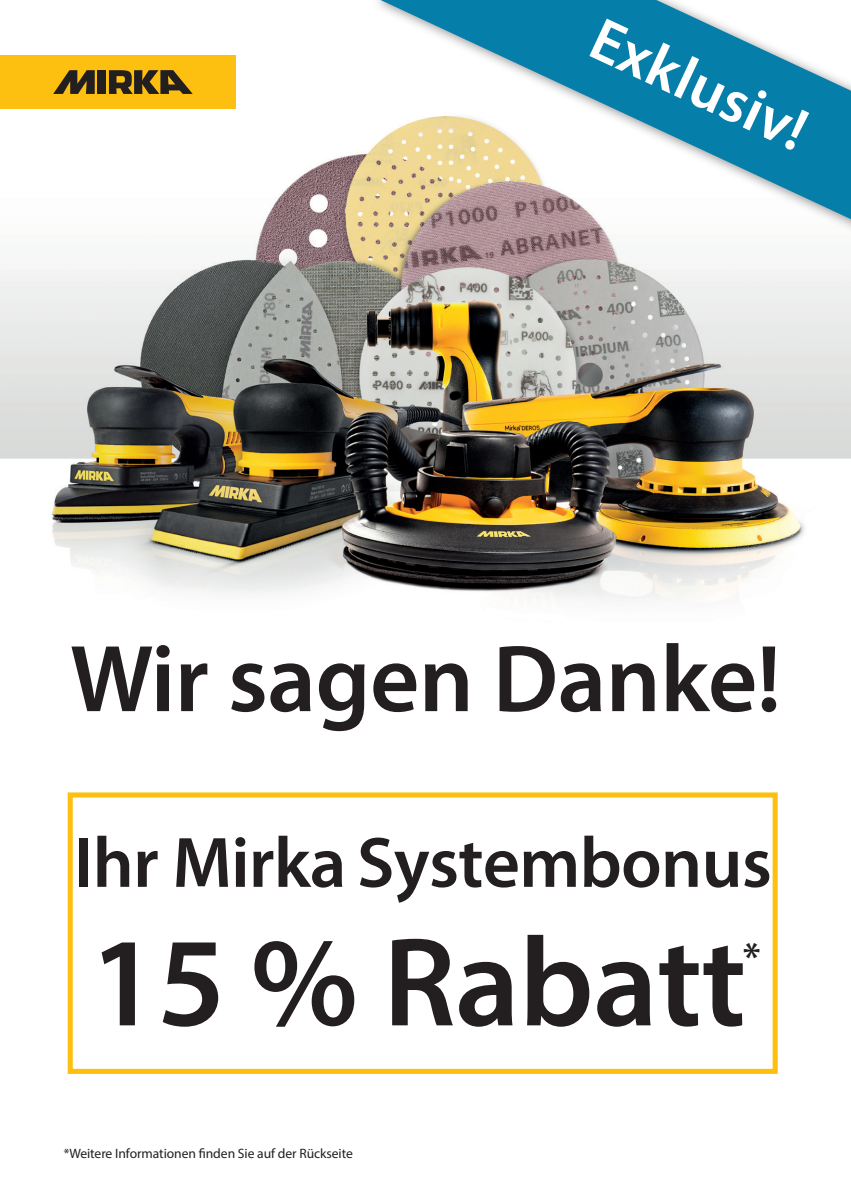
<style>
.page{position:relative;width:851px;height:1202px;background:#fff}
.page>*{position:absolute;margin:0;border:0;box-sizing:border-box;transform-origin:0 0}
.t1{font:600 127.4px "Myriad Pro";letter-spacing:-.005em;color:#231f20}
.t2{font:600 95.8px "Myriad Pro";letter-spacing:-.005em;color:#231f20}
.t3{font:600 72px "Myriad Pro";letter-spacing:-.01em;color:#231f20}
.t4{font:600 61px "Myriad Pro";color:#fff}
.t5{font:600 41px "Myriad Pro";color:#231f20}
.t6{font:13.6px "Myriad Pro";letter-spacing:-.005em;color:#231f20}
</style>
<div class="page">
<img style="left:0;top:55px;width:850px;height:753px">
<div style="left:0;top:55px;width:235px;height:54px;background:#fdc011"></div>
<svg style="left:53px;top:70px;width:42px;height:24px"></svg>
<div style="left:97px;top:70px;width:9px;height:24px;background:#231f20"></div>
<svg style="left:109px;top:70px;width:84px;height:24px"></svg>
<div style="left:68px;top:792px;width:709px;height:282px;background:#fff;border:5px solid #fdc011"></div>
<div style="left:371px;top:0;width:479px;height:243px;background:#231f20;opacity:.51"></div>
<svg style="left:380px;top:0;width:470px;height:219px"></svg>
<h3 class="t4" style="left:610px;top:0;width:233px;rotate:25deg">Exklusiv!</h3>
<h2 class="t2" style="left:70px;top:618px;width:712px">Wir sagen Danke!</h2>
<h3 class="t3" style="left:74px;top:817px;width:698px">Ihr Mirka Systembonus</h3>
<h1 class="t1" style="left:90px;top:912px;width:658px">15 % Rabatt</h1>
<h3 class="t5" style="left:742px;top:931px;width:19px">*</h3>
<p class="t6" style="left:64px;top:1145px;width:290px">*Weitere Informationen finden Sie auf der Rückseite</p>
</div>
